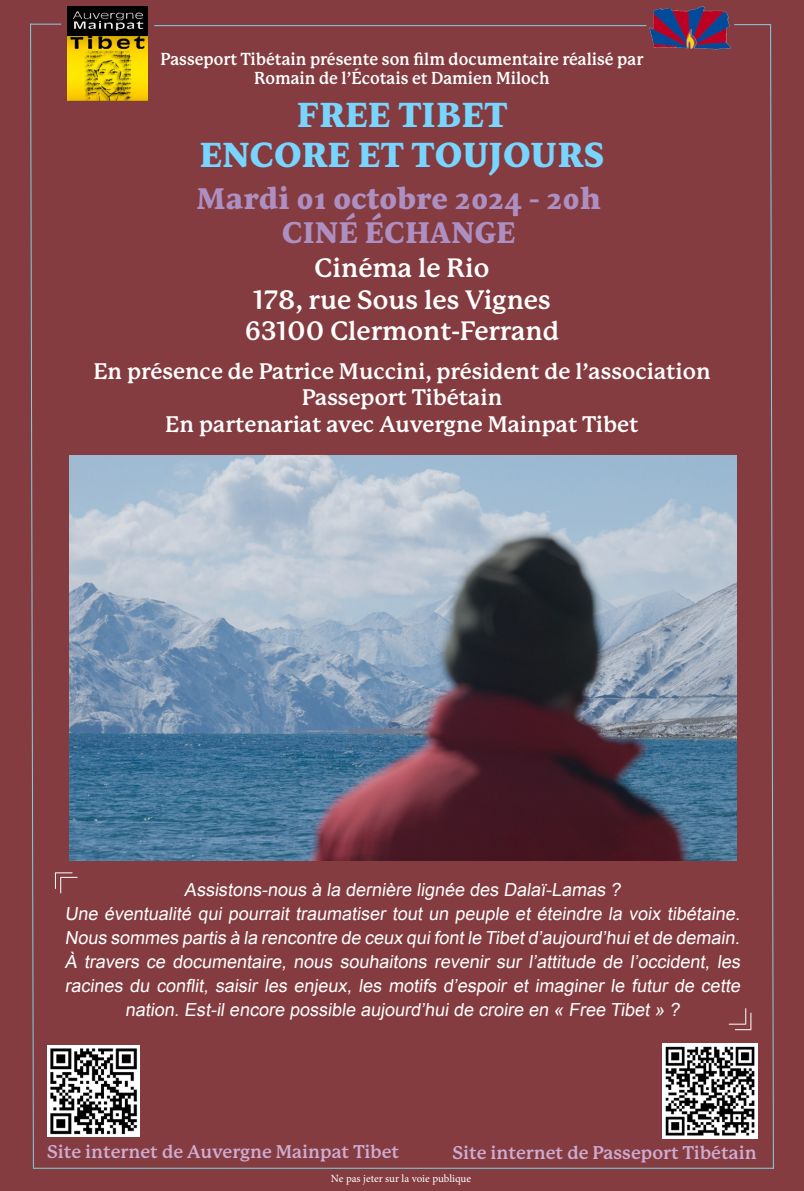
<style>
.page{position:relative;width:804px;height:1191px;background:#843c40}
.page>*{position:absolute;margin:0;border:0;box-sizing:border-box;transform-origin:0 0}
.t1{font:35.8px "Sirba Bl";color:#77d5ff;scale:.92 1}
.t2{font:30.8px "Sirba Bl";color:#ad8fc2;scale:.91 1}
.t3{font:700 26px "P22 Mackinac Pro";color:#fff}
.t4{font:700 22px/26.4px "P22 Mackinac Pro";color:#fff;text-align:center}
.t5{font:18px/24px "Arial";color:#fff;text-align:center}
.t6{font:700 18px "P22 Mackinac Pro";color:#ceabd0}
.t7{font:700 17px "P22 Mackinac Pro";color:#fff;scale:.94 1}
.t8{font:11px "Minion Pro";color:#fff}
</style>
<div class="page">
<img style="left:70px;top:455px;width:667px;height:405px">
<svg style="left:55px;top:872px;width:23px;height:21px"></svg>
<svg style="left:729px;top:1008px;width:22px;height:22px"></svg>
<img style="left:642px;top:6px;width:98px;height:44px">
<svg style="left:30px;top:23px;width:4px;height:1145px"></svg>
<svg style="left:769px;top:24px;width:5px;height:1145px"></svg>
<hr style="left:30px;top:24px;width:31px;height:1px;background:#81d2e0">
<hr style="left:734px;top:24px;width:37px;height:1px;background:#81d2e0">
<hr style="left:33px;top:1167px;width:741px;height:1px;background:#81d2e0">
<img style="left:48px;top:1045px;width:91px;height:91px">
<img style="left:662px;top:1043px;width:95px;height:95px">
<img style="left:67px;top:7px;width:80px;height:93px">
<hr style="left:154px;top:25px;width:492px;height:1px;background:#81d2e0">
<p class="t7" style="left:161px;top:50px;width:515px">Passeport Tibétain présente son film documentaire réalisé par</p>
<p class="t7" style="left:254px;top:69px;width:316px">Romain de l’Écotais et Damien Miloch</p>
<p class="t1" style="left:297px;top:85px;width:231px">FREE TIBET</p>
<p class="t1" style="left:200px;top:125px;width:442px">ENCORE ET TOUJOURS</p>
<p class="t2" style="left:197px;top:172px;width:446px">Mardi 01 octobre 2024 - 20h</p>
<p class="t2" style="left:282px;top:206px;width:258px">CINÉ ÉCHANGE</p>
<p class="t3" style="left:315px;top:253px;width:176px">Cinéma le Rio</p>
<p class="t3" style="left:253px;top:285px;width:299px">178, rue Sous les Vignes</p>
<p class="t3" style="left:245px;top:316px;width:316px">63100 Clermont-Ferrand</p>
<p class="t4" style="left:93px;top:358px;width:619px">En présence de Patrice Muccini, président de l’association<br>Passeport Tibétain</p>
<p class="t4" style="left:165px;top:411px;width:475px">En partenariat avec Auvergne Mainpat Tibet</p>
<p class="t5" style="left:184px;top:877px;width:441px">Assistons-nous à la dernière lignée des Dalaï-Lamas ?</p>
<p class="t5" style="left:65px;top:901px;width:680px">Une éventualité qui pourrait traumatiser tout un peuple et éteindre la voix tibétaine.<br>Nous sommes partis à la rencontre de ceux quifontle Tibetd’aujourd’huietde demain.<br>À travers ce documentaire, nous souhaitons revenir sur l’attitude de l’occident, les racines du conflit, saisir les enjeux, les motifs d’espoir et imaginer le futur de cette nation. Est-il encore possible aujourd’hui de croire en « Free Tibet » ?</p>
<p class="t6" style="left:47px;top:1141px;width:354px">Site internet de Auvergne Mainpat Tibet</p>
<p class="t6" style="left:452px;top:1142px;width:306px">Site internet de Passeport Tibétain</p>
<p class="t8" style="left:331px;top:1171px;width:142px">Ne pas jeter sur la voie publique</p>
</div>
